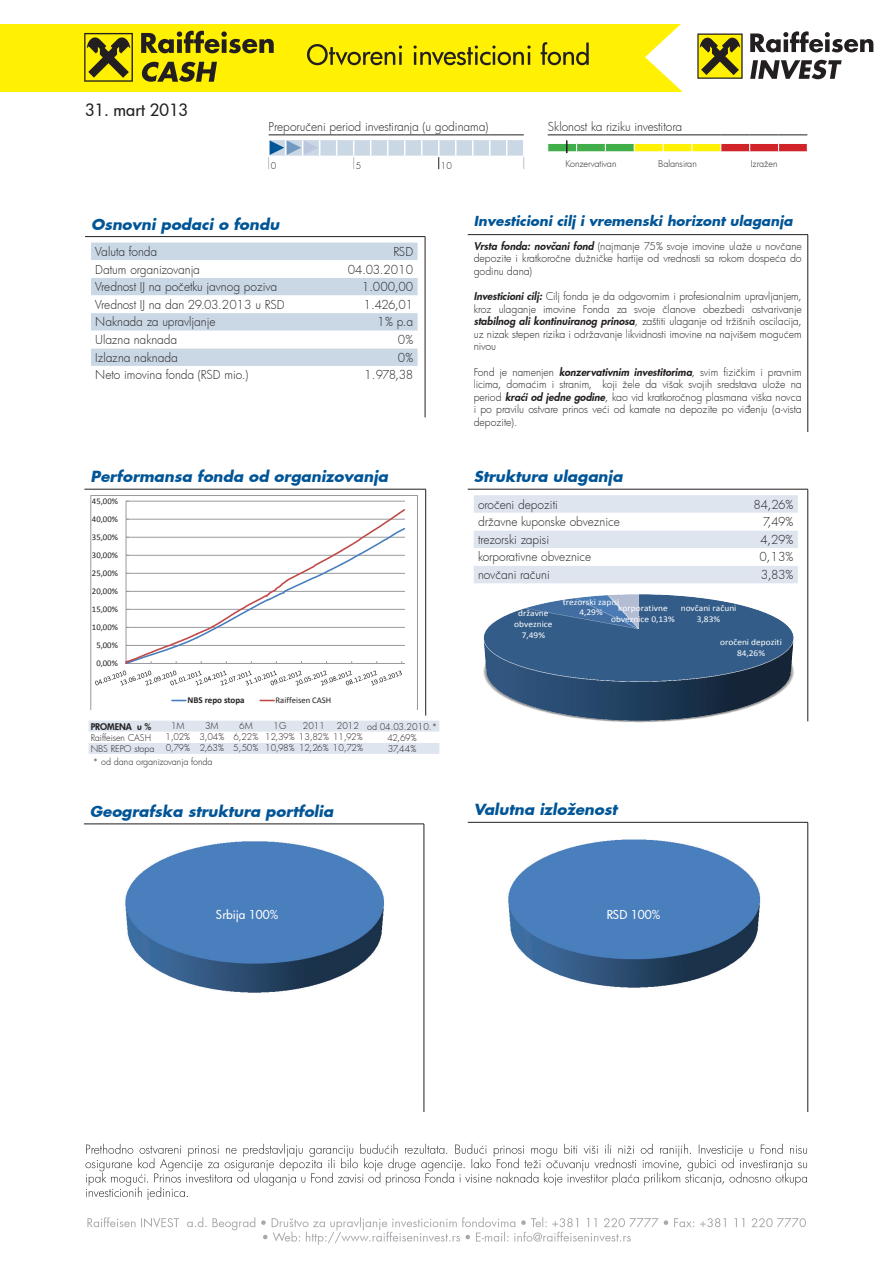
<style>
.page{position:relative;width:893px;height:1263px;background:#fff}
.page>*{position:absolute;margin:0;border:0;box-sizing:border-box;transform-origin:0 0}
.t1{font:500 16.5px "Futura";color:#231f20}
.t2{font:italic 700 15px "Futura CE";color:#005597}
.t3{font:italic 700 13.5px "Futura CE";color:#005597}
.t4{font:300 12px "Futura";letter-spacing:-.005em;color:#231f20}
.t5{font:500 12px "Futura";color:#fff}
.t6{font:300 10.5px/12.6px "Futura";color:#231f20;text-align:justify}
.t7{font:300 9px "Futura";color:#231f20}
.t8{font:300 9px "Futura";letter-spacing:-.035em;color:#231f20}
.t9{font:700 9px "Calibri";color:#231f20}
.t10{font:800 9px "Futura";letter-spacing:-.005em;color:#231f20}
.t11{font:8.85px/10.8px "Calibri";color:#fff;text-align:center;scale:1.06 1}
.t12{font:8.7px "Calibri";color:#231f20}
.s1{font-family:"Futura CE";font-weight:800;font-style:italic}
</style>
<div class="page">
<hr style="left:85px;top:236px;width:340px;height:1px;background:#231f20">
<hr style="left:425px;top:237px;width:1px;height:180px;background:#231f20">
<svg style="left:91px;top:243px;width:327px;height:123px"></svg>
<hr style="left:468px;top:234px;width:340px;height:1px;background:#231f20">
<hr style="left:807px;top:235px;width:1px;height:197px;background:#231f20">
<hr style="left:84px;top:489px;width:342px;height:1px;background:#231f20">
<hr style="left:425px;top:489px;width:1px;height:227px;background:#231f20">
<svg style="left:91px;top:495px;width:327px;height:214px"></svg>
<hr style="left:468px;top:822px;width:340px;height:1px;background:#231f20">
<hr style="left:807px;top:822px;width:1px;height:290px;background:#231f20">
<img style="left:508px;top:839px;width:253px;height:149px">
<hr style="left:84px;top:824px;width:340px;height:1px;background:#231f20">
<hr style="left:424px;top:824px;width:1px;height:288px;background:#231f20">
<img style="left:125px;top:841px;width:259px;height:152px">
<hr style="left:468px;top:489px;width:340px;height:1px;background:#231f20">
<hr style="left:807px;top:489px;width:1px;height:232px;background:#231f20">
<svg style="left:474px;top:495px;width:324px;height:88px"></svg>
<img style="left:480px;top:581px;width:315px;height:142px">
<svg style="left:85px;top:1144px;width:722px;height:56px"></svg>
<svg style="left:89px;top:721px;width:350px;height:33px"></svg>
<div style="left:0;top:24px;width:893px;height:67px;background:#fff101"></div>
<svg style="left:645px;top:24px;width:248px;height:252px"></svg>
<svg style="left:697px;top:33px;width:46px;height:46px"></svg>
<div style="left:699px;top:35px;width:42px;height:43px;background:#fff101"></div>
<svg style="left:700px;top:37px;width:40px;height:38px"></svg>
<svg style="left:750px;top:31px;width:123px;height:21px;background:#999798"></svg>
<svg style="left:750px;top:60px;width:92px;height:19px;background:#888686"></svg>
<svg style="left:87px;top:1217px;width:719px;height:28px"></svg>
<svg style="left:307px;top:42px;width:282px;height:23px"></svg>
<svg style="left:268px;top:135px;width:256px;height:34px"></svg>
<svg style="left:547px;top:135px;width:261px;height:18px"></svg>
<div style="left:84px;top:33px;width:49px;height:49px;background:#706915"></div>
<div style="left:85px;top:34px;width:47px;height:46px;background:#fff101"></div>
<svg style="left:87px;top:37px;width:43px;height:41px"></svg>
<svg style="left:141px;top:31px;width:133px;height:22px"></svg>
<svg style="left:142px;top:62px;width:75px;height:20px"></svg>
<div style="left:187px;top:696px;width:65px;height:10px;background:#fff"></div>
<h1 class="t1" style="left:85px;top:98px;width:105px">31. mart 2013</h1>
<p class="t4" style="left:269px;top:118px;width:221px">Preporučeni period investiranja (u godinama)</p>
<p class="t7" style="left:271px;top:160px;width:7px">0</p>
<p class="t7" style="left:356px;top:160px;width:7px">5</p>
<p class="t7" style="left:441px;top:160px;width:13px">10</p>
<p class="t4" style="left:548px;top:118px;width:136px">Sklonost ka riziku investitora</p>
<p class="t7" style="left:565px;top:158px;width:52px">Konzervativan</p>
<p class="t7" style="left:658px;top:158px;width:40px">Balansiran</p>
<p class="t7" style="left:751px;top:158px;width:28px">Izražen</p>
<h2 class="t2" style="left:91px;top:213px;width:190px">Osnovni podaci o fondu</h2>
<p class="t4" style="left:95px;top:243px;width:63px">Valuta fonda</p>
<p class="t4" style="left:393px;top:243px;width:21px">RSD</p>
<p class="t4" style="left:95px;top:261px;width:106px">Datum organizovanja</p>
<p class="t4" style="left:348px;top:261px;width:67px">04.03.2010</p>
<p class="t4" style="left:95px;top:279px;width:183px">Vrednost IJ na početku javnog poziva</p>
<p class="t4" style="left:362px;top:279px;width:53px">1.000,00</p>
<p class="t4" style="left:95px;top:296px;width:191px">Vrednost IJ na dan 29.03.2013 u RSD</p>
<p class="t4" style="left:364px;top:296px;width:51px">1.426,01</p>
<p class="t4" style="left:95px;top:314px;width:122px">Naknada za upravljanje</p>
<p class="t4" style="left:378px;top:314px;width:37px">1% p.a</p>
<p class="t4" style="left:95px;top:332px;width:84px">Ulazna naknada</p>
<p class="t4" style="left:398px;top:332px;width:17px">0%</p>
<p class="t4" style="left:95px;top:349px;width:84px">Izlazna naknada</p>
<p class="t4" style="left:398px;top:349px;width:17px">0%</p>
<p class="t4" style="left:95px;top:367px;width:155px">Neto imovina fonda (RSD mio.)</p>
<p class="t4" style="left:364px;top:367px;width:50px">1.978,38</p>
<h2 class="t2" style="left:90px;top:465px;width:299px">Performansa fonda od organizovanja</h2>
<p class="t12" style="left:92px;top:495px;width:28px">45,00%</p>
<p class="t12" style="left:92px;top:513px;width:28px">40,00%</p>
<p class="t12" style="left:92px;top:531px;width:28px">35,00%</p>
<p class="t12" style="left:92px;top:549px;width:28px">30,00%</p>
<p class="t12" style="left:92px;top:567px;width:28px">25,00%</p>
<p class="t12" style="left:92px;top:585px;width:28px">20,00%</p>
<p class="t12" style="left:92px;top:603px;width:28px">15,00%</p>
<p class="t12" style="left:92px;top:621px;width:28px">10,00%</p>
<p class="t12" style="left:96px;top:639px;width:23px">5,00%</p>
<p class="t12" style="left:96px;top:657px;width:23px">0,00%</p>
<p class="t12" style="left:187px;top:695px;width:51px">NBS repo rate</p>
<p class="t12" style="left:276px;top:695px;width:57px">Raiffeisen CASH</p>
<p class="t9" style="left:187px;top:694px;width:59px">NBS repo stopa</p>
<p class="t10" style="left:91px;top:720px;width:62px">PROMENA u %</p>
<p class="t7" style="left:171px;top:719px;width:15px">1M</p>
<p class="t7" style="left:205px;top:719px;width:15px">3M</p>
<p class="t7" style="left:239px;top:719px;width:15px">6M</p>
<p class="t7" style="left:273px;top:719px;width:14px">1G</p>
<p class="t7" style="left:303px;top:719px;width:24px">2011</p>
<p class="t7" style="left:337px;top:720px;width:102px">2012 od 04.03.2010.*</p>
<p class="t7" style="left:91px;top:731px;width:62px">Raiffeisen CASH</p>
<p class="t8" style="left:165px;top:730px;width:199px">1,02% 3,04% 6,22% 12,39% 13,82% 11,92%</p>
<p class="t7" style="left:388px;top:731px;width:31px">42,69%</p>
<p class="t7" style="left:91px;top:742px;width:274px">NBS REPO stopa 0,79% 2,63% 5,50% 10,98% 12,26% 10,72%</p>
<p class="t7" style="left:388px;top:742px;width:30px">37,44%</p>
<p class="t7" style="left:93px;top:756px;width:121px">* od dana organizovanja fonda</p>
<p class="t3" style="left:474px;top:211px;width:320px">Investicioni cilj i vremenski horizont ulaganja</p>
<p class="t6" style="left:474px;top:239px;width:330px"><span class="s1">Vrsta fonda: novčani fond</span> (najmanje 75% svoje imovine ulaže u novčane depozite i kratkoročne dužničke hartije od vrednosti sa rokom dospeća do godinu dana)</p>
<p class="t6" style="left:474px;top:290px;width:329px"><span class="s1">Investicioni cilj:</span> Cilj fonda je da odgovornim i profesionalnim upravljanjem, kroz ulaganje imovine Fonda za svoje članove obezbedi ostvarivanje <span class="s1">stabilnog ali kontinuiranog prinosa</span>, zaštiti ulaganje od tržišnih oscilacija, uz nizak stepen rizika i održavanje likvidnosti imovine na najvišem mogućem nivou</p>
<p class="t6" style="left:474px;top:365px;width:329px">Fond je namenjen <span class="s1">konzervativnim investitorima</span>, svim fizičkim i pravnim licima, domaćim i stranim, koji žele da višak svojih sredstava ulože na period <span class="s1">kraći od jedne godine</span>, kao vid kratkoročnog plasmana viška novca i po pravilu ostvare prinos veći od kamate na depozite po viđenju (a-vista depozite).</p>
<h2 class="t2" style="left:474px;top:465px;width:150px">Struktura ulaganja</h2>
<p class="t4" style="left:478px;top:496px;width:82px">oročeni depoziti</p>
<p class="t4" style="left:754px;top:496px;width:41px">84,26%</p>
<p class="t4" style="left:478px;top:514px;width:143px">državne kuponske obveznice</p>
<p class="t4" style="left:763px;top:514px;width:32px">7,49%</p>
<p class="t4" style="left:478px;top:531px;width:73px">trezorski zapisi</p>
<p class="t4" style="left:760px;top:531px;width:35px">4,29%</p>
<p class="t4" style="left:478px;top:549px;width:115px">korporativne obveznice</p>
<p class="t4" style="left:759px;top:549px;width:36px">0,13%</p>
<p class="t4" style="left:478px;top:566px;width:73px">novčani računi</p>
<p class="t4" style="left:761px;top:566px;width:34px">3,83%</p>
<p class="t11" style="left:514px;top:607px;width:38px">državne obveznice<br>7,49%</p>
<p class="t11" style="left:563px;top:596px;width:55px">trezorski zapisi<br>4,29%</p>
<p class="t11" style="left:611px;top:603px;width:62px">korporativne obveznice 0,13%</p>
<p class="t11" style="left:681px;top:602px;width:54px">novčani računi<br>3,83%</p>
<p class="t11" style="left:720px;top:637px;width:60px">oročeni depoziti<br>84,26%</p>
<h2 class="t2" style="left:90px;top:800px;width:245px">Geografska struktura portfolia</h2>
<h2 class="t2" style="left:474px;top:798px;width:145px">Valutna izloženost</h2>
<p class="t5" style="left:216px;top:906px;width:64px">Srbija 100%</p>
<p class="t5" style="left:607px;top:906px;width:55px">RSD 100%</p>
</div>
